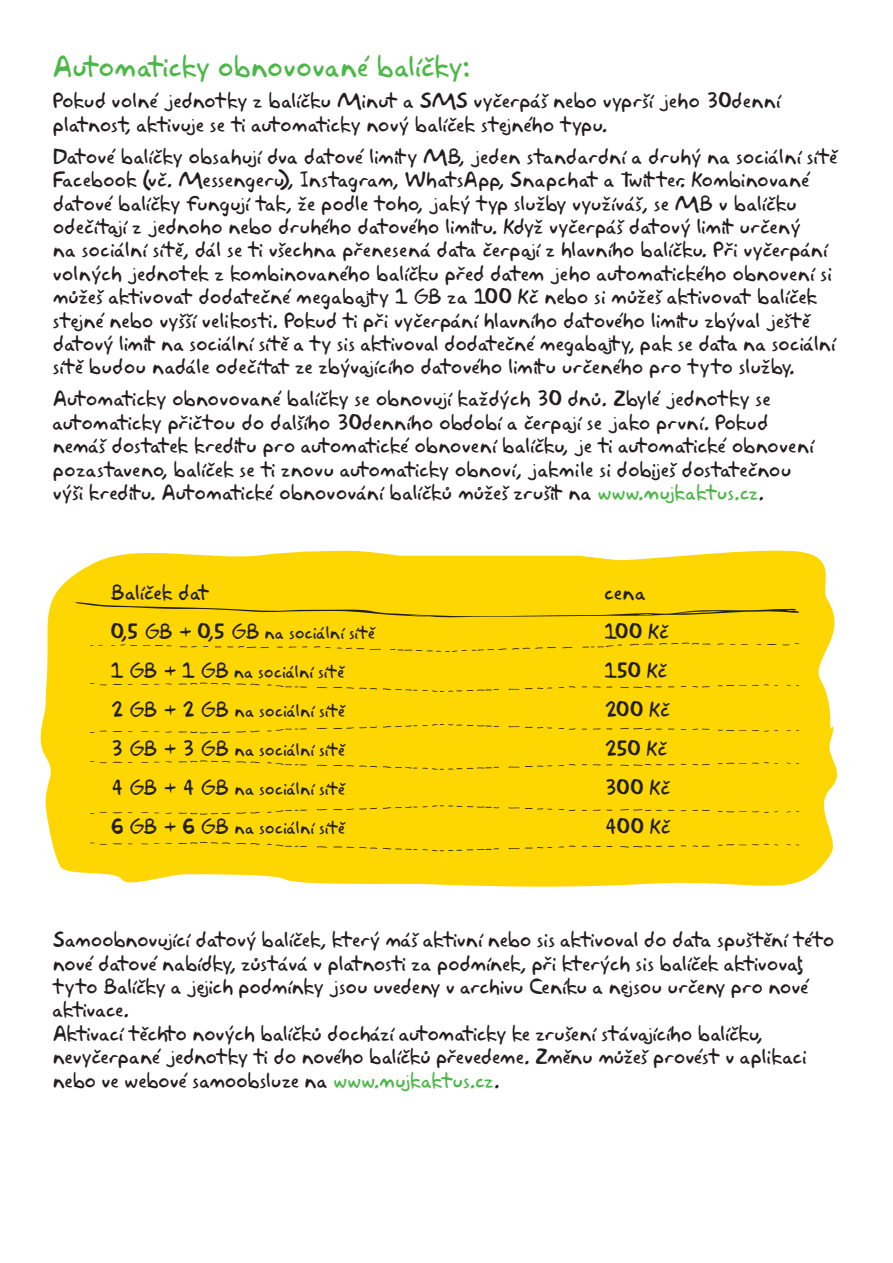
<style>
.page{position:relative;width:893px;height:1263px;background:#fff}
.page>*{position:absolute;margin:0;border:0;box-sizing:border-box;transform-origin:0 0}
.t1{font:27px "Akbar CE";color:#4cb848}
.t2{font:19.5px/23.4px "Akbar CE";color:#231f20}
.t3{font:16.5px "Akbar CE";color:#231f20}
.s1{color:#4cb848}
.s2{font-size:19.5px}
</style>
<div class="page">
<div style="left:40px;top:550px;width:798px;height:337px;background:#fed702"></div>
<svg style="left:390px;top:647px;width:166px;height:5px"></svg>
<svg style="left:314px;top:646px;width:67px;height:4px"></svg>
<svg style="left:276px;top:646px;width:7px;height:2px"></svg>
<svg style="left:289px;top:646px;width:18px;height:2px"></svg>
<svg style="left:227px;top:646px;width:42px;height:2px"></svg>
<svg style="left:215px;top:646px;width:6px;height:2px"></svg>
<svg style="left:179px;top:646px;width:18px;height:2px"></svg>
<svg style="left:90px;top:645px;width:13px;height:1px"></svg>
<svg style="left:582px;top:644px;width:40px;height:4px"></svg>
<svg style="left:111px;top:644px;width:60px;height:2px"></svg>
<svg style="left:629px;top:643px;width:24px;height:2px"></svg>
<svg style="left:730px;top:644px;width:18px;height:1px"></svg>
<svg style="left:717px;top:643px;width:7px;height:2px"></svg>
<svg style="left:757px;top:643px;width:42px;height:2px"></svg>
<svg style="left:659px;top:642px;width:52px;height:3px"></svg>
<svg style="left:383px;top:724px;width:116px;height:4px"></svg>
<svg style="left:333px;top:726px;width:44px;height:3px"></svg>
<svg style="left:508px;top:726px;width:68px;height:4px"></svg>
<svg style="left:593px;top:728px;width:20px;height:1px"></svg>
<svg style="left:620px;top:727px;width:42px;height:3px"></svg>
<svg style="left:668px;top:728px;width:6px;height:2px"></svg>
<svg style="left:680px;top:728px;width:30px;height:2px"></svg>
<svg style="left:786px;top:730px;width:13px;height:1px"></svg>
<svg style="left:267px;top:728px;width:40px;height:3px"></svg>
<svg style="left:718px;top:729px;width:60px;height:3px"></svg>
<svg style="left:236px;top:731px;width:24px;height:2px"></svg>
<svg style="left:90px;top:731px;width:43px;height:2px"></svg>
<svg style="left:178px;top:731px;width:52px;height:3px"></svg>
<svg style="left:383px;top:766px;width:116px;height:4px"></svg>
<svg style="left:333px;top:765px;width:44px;height:2px"></svg>
<svg style="left:508px;top:764px;width:68px;height:4px"></svg>
<svg style="left:593px;top:764px;width:20px;height:2px"></svg>
<svg style="left:620px;top:764px;width:42px;height:2px"></svg>
<svg style="left:680px;top:764px;width:30px;height:1px"></svg>
<svg style="left:786px;top:762px;width:13px;height:2px"></svg>
<svg style="left:267px;top:762px;width:40px;height:4px"></svg>
<svg style="left:718px;top:762px;width:60px;height:2px"></svg>
<svg style="left:236px;top:761px;width:24px;height:2px"></svg>
<svg style="left:165px;top:761px;width:7px;height:2px"></svg>
<svg style="left:90px;top:761px;width:43px;height:2px"></svg>
<svg style="left:178px;top:760px;width:52px;height:3px"></svg>
<svg style="left:383px;top:688px;width:116px;height:4px"></svg>
<svg style="left:333px;top:687px;width:44px;height:2px"></svg>
<svg style="left:508px;top:686px;width:68px;height:4px"></svg>
<svg style="left:593px;top:686px;width:20px;height:2px"></svg>
<svg style="left:620px;top:686px;width:42px;height:2px"></svg>
<svg style="left:680px;top:686px;width:30px;height:2px"></svg>
<svg style="left:786px;top:685px;width:13px;height:1px"></svg>
<svg style="left:267px;top:684px;width:40px;height:4px"></svg>
<svg style="left:718px;top:684px;width:60px;height:2px"></svg>
<svg style="left:236px;top:683px;width:24px;height:2px"></svg>
<svg style="left:165px;top:683px;width:7px;height:2px"></svg>
<svg style="left:90px;top:683px;width:43px;height:2px"></svg>
<svg style="left:178px;top:682px;width:52px;height:3px"></svg>
<svg style="left:383px;top:848px;width:116px;height:4px"></svg>
<svg style="left:317px;top:846px;width:10px;height:2px"></svg>
<svg style="left:333px;top:846px;width:44px;height:3px"></svg>
<svg style="left:508px;top:845px;width:68px;height:4px"></svg>
<svg style="left:593px;top:846px;width:20px;height:1px"></svg>
<svg style="left:620px;top:845px;width:42px;height:3px"></svg>
<svg style="left:680px;top:845px;width:30px;height:2px"></svg>
<svg style="left:786px;top:844px;width:13px;height:2px"></svg>
<svg style="left:267px;top:844px;width:40px;height:3px"></svg>
<svg style="left:718px;top:843px;width:60px;height:3px"></svg>
<svg style="left:236px;top:842px;width:24px;height:3px"></svg>
<svg style="left:90px;top:842px;width:43px;height:3px"></svg>
<svg style="left:178px;top:842px;width:52px;height:2px"></svg>
<svg style="left:383px;top:805px;width:116px;height:4px"></svg>
<svg style="left:333px;top:808px;width:44px;height:2px"></svg>
<svg style="left:508px;top:807px;width:68px;height:4px"></svg>
<svg style="left:593px;top:809px;width:20px;height:2px"></svg>
<svg style="left:620px;top:809px;width:42px;height:2px"></svg>
<svg style="left:680px;top:810px;width:30px;height:1px"></svg>
<svg style="left:786px;top:811px;width:13px;height:1px"></svg>
<svg style="left:267px;top:809px;width:40px;height:4px"></svg>
<svg style="left:718px;top:811px;width:60px;height:2px"></svg>
<svg style="left:236px;top:812px;width:24px;height:2px"></svg>
<svg style="left:165px;top:812px;width:7px;height:2px"></svg>
<svg style="left:90px;top:812px;width:43px;height:2px"></svg>
<svg style="left:178px;top:812px;width:52px;height:3px"></svg>
<svg style="left:75px;top:602px;width:724px;height:16px;background:#eac604"></svg>
<p class="t1" style="left:53px;top:44px;width:419px">Automaticky obnovované balíčky:</p>
<p class="t2" style="left:53px;top:88px;width:729px">Pokud volné jednotky z balíčku Minut a SMS vyčerpáš nebo vyprší jeho 30denní platnost, aktivuje se ti automaticky nový balíček stejného typu.</p>
<p class="t2" style="left:53px;top:143px;width:786px">Datové balíčky obsahují dva datové limity MB, jeden standardní a druhý na sociální sítě Facebook (vč. Messengeru), Instagram, WhatsApp, Snapchat a Twitter. Kombinované datové balíčky fungují tak, že podle toho, jaký typ služby využíváš, se MB v balíčku odečítají z jednoho nebo druhého datového limitu. Když vyčerpáš datový limit určený<br>na sociální sítě, dál se ti všechna přenesená data čerpají z hlavního balíčku. Při vyčerpání volných jednotek z kombinovaného balíčku před datem jeho automatického obnovení si můžeš aktivovat dodatečné megabajty 1 GB za 100 Kč nebo si můžeš aktivovat balíček stejné nebo vyšší velikosti. Pokud ti při vyčerpání hlavního datového limitu zbýval ještě datový limit na sociální sítě a ty sis aktivoval dodatečné megabajty, pak se data na sociální sítě budou nadále odečítat ze zbývajícího datového limitu určeného pro tyto služby.</p>
<p class="t2" style="left:53px;top:386px;width:762px">Automaticky obnovované balíčky se obnovují každých 30 dnů. Zbylé jednotky se automaticky přičtou do dalšího 30denního období a čerpají se jako první. Pokud nemáš dostatek kreditu pro automatické obnovení balíčku, je ti automatické obnovení pozastaveno, balíček se ti znovu automaticky obnoví, jakmile si dobiješ dostatečnou výši kreditu. Automatické obnovování balíčků můžeš zrušit na <span class="s1">www.mujkaktus.cz</span>.</p>
<p class="t2" style="left:111px;top:580px;width:100px">Balíček dat</p>
<p class="t2" style="left:604px;top:580px;width:43px">cena</p>
<p class="t3" style="left:111px;top:619px;width:266px"><span class="s2">0,5 GB + 0,5 GB</span> na sociální sítě</p>
<p class="t2" style="left:604px;top:619px;width:66px">100 Kč</p>
<p class="t3" style="left:111px;top:658px;width:235px"><span class="s2">1 GB + 1 GB</span> na sociální sítě</p>
<p class="t2" style="left:604px;top:658px;width:65px">150 Kč</p>
<p class="t3" style="left:111px;top:697px;width:236px"><span class="s2">2 GB + 2 GB</span> na sociální sítě</p>
<p class="t2" style="left:604px;top:697px;width:67px">200 Kč</p>
<p class="t3" style="left:111px;top:736px;width:236px"><span class="s2">3 GB + 3 GB</span> na sociální sítě</p>
<p class="t2" style="left:604px;top:736px;width:65px">250 Kč</p>
<p class="t3" style="left:111px;top:775px;width:236px"><span class="s2">4 GB + 4 GB</span> na sociální sítě</p>
<p class="t2" style="left:604px;top:775px;width:68px">300 Kč</p>
<p class="t3" style="left:111px;top:814px;width:236px"><span class="s2">6 GB + 6 GB</span> na sociální sítě</p>
<p class="t2" style="left:604px;top:814px;width:68px">400 Kč</p>
<p class="t2" style="left:53px;top:926px;width:783px">Samoobnovující datový balíček, který máš aktivní nebo sis aktivoval do data spuštění této nové datové nabídky, zůstává v platnosti za podmínek, při kterých sis balíček aktivoval; tyto Balíčky a jejich podmínky jsou uvedeny v archivu Ceníku a nejsou určeny pro nové aktivace.</p>
<p class="t2" style="left:53px;top:1020px;width:755px">Aktivací těchto nových balíčků dochází automaticky ke zrušení stávajícího balíčku, nevyčerpané jednotky ti do nového balíčků převedeme. Změnu můžeš provést v aplikaci nebo ve webové samoobsluze na <span class="s1">www.mujkaktus.cz</span>.</p>
</div>
